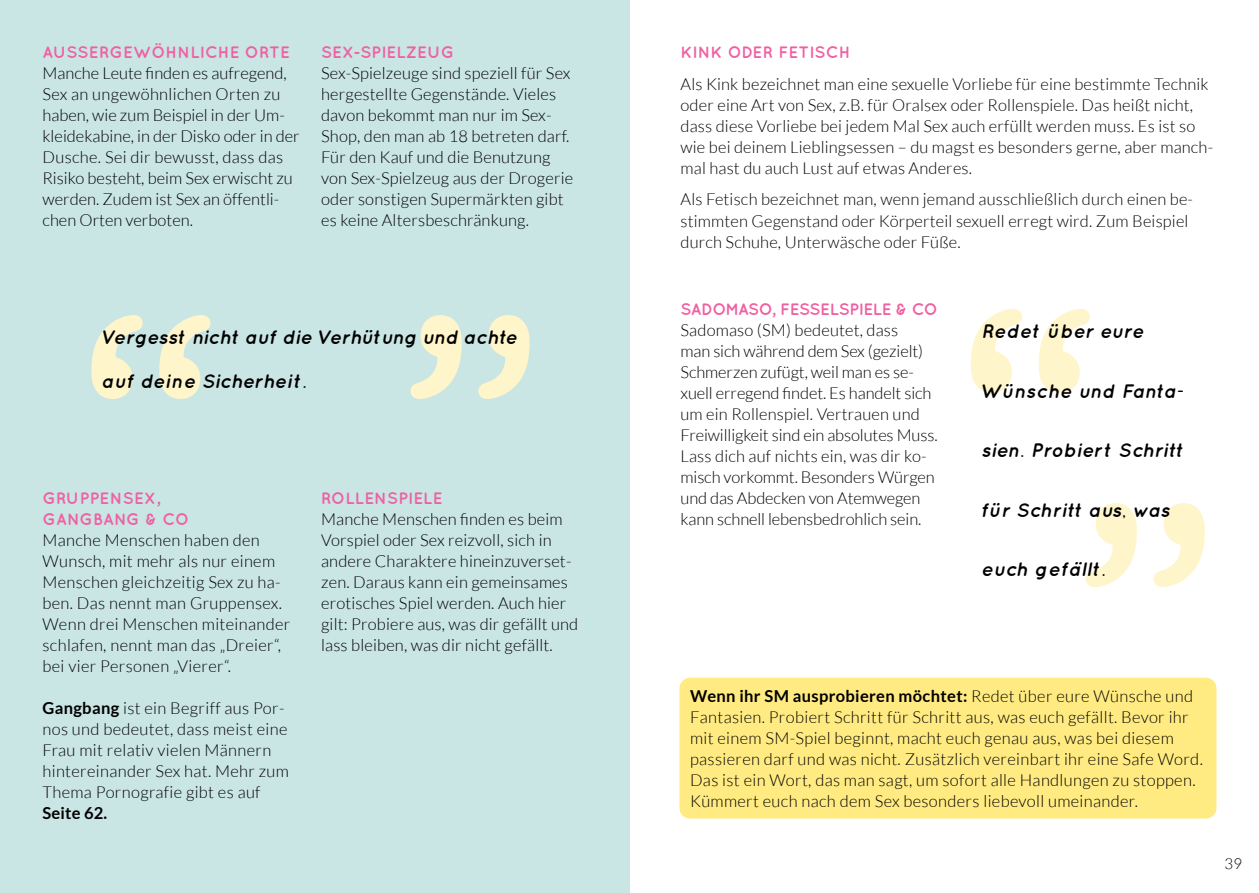
<style>
.page{position:relative;width:1259px;height:893px;background:#fff}
.page>*{position:absolute;margin:0;border:0;box-sizing:border-box;transform-origin:0 0}
.t1{font:italic 700 19.5px "Quicksand";color:#000}
.t2{font:italic 700 19.5px "Quicksand";letter-spacing:.03em;color:#000}
.t3{font:300 16.5px/21px "Lato";letter-spacing:.01em;color:#000}
.t4{font:700 16.5px/21px "Quicksand";letter-spacing:.01em;color:#ef60a3}
.t5{font:700 16.5px "Quicksand";letter-spacing:-.02em;color:#ef60a3}
.t6{font:700 16.5px "Lato";letter-spacing:.01em;color:#000}
.t7{font:300 15px "Lato";color:#000}
.s1{font-weight:700}
</style>
<div class="page">
<div style="left:0;top:0;width:629px;height:893px;background:#c9e5e4"></div>
<svg style="left:91px;top:315px;width:119px;height:84px"></svg>
<svg style="left:410px;top:315px;width:119px;height:84px"></svg>
<svg style="left:971px;top:309px;width:119px;height:84px"></svg>
<svg style="left:1085px;top:503px;width:119px;height:84px"></svg>
<div style="left:679px;top:678px;width:537px;height:141px;background:#ffeb81;border-radius:11px"></div>
<p class="t4" style="left:43px;top:42px;width:249px">AUSSERGEWÖHNLICHE ORTE</p>
<p class="t3" style="left:43px;top:63px;width:259px">Manche Leute finden es aufregend,<br>Sex an ungewöhnlichen Orten zu haben, wie zum Beispiel in der Um&shy;kleidekabine, in der Disko oder in der<br>Dusche. Sei dir bewusst, dass das<br>Risiko besteht, beim Sex erwischt zu werden. Zudem ist Sex an öffentli&shy;chen Orten verboten.</p>
<p class="t4" style="left:321px;top:41px;width:134px">SEX-SPIELZEUG</p>
<p class="t3" style="left:321px;top:63px;width:254px">Sex-Spielzeuge sind speziell für Sex hergestellte Gegenstände. Vieles davon bekommt man nur im Sex-Shop, den man ab 18 betreten darf.<br>Für den Kauf und die Benutzung von Sex-Spielzeug aus der Drogerie oder sonstigen Supermärkten gibt es keine Altersbeschränkung.</p>
<p class="t1" style="left:102px;top:326px;width:417px">Vergesst nicht auf die Verhütung und achte</p>
<p class="t1" style="left:102px;top:370px;width:206px">auf deine Sicherheit.</p>
<p class="t4" style="left:43px;top:487px;width:148px">GRUPPENSEX,<br>GANGBANG &amp; CO</p>
<p class="t3" style="left:43px;top:529px;width:249px">Manche Menschen haben den<br>Wunsch, mit mehr als nur einem<br>Menschen gleichzeitig Sex zu ha&shy;ben. Das nennt man Gruppensex.<br>Wenn drei Menschen miteinander schlafen, nennt man das „Dreier“, bei vier Personen „Vierer“.</p>
<p class="t3" style="left:43px;top:697px;width:248px"><span class="s1">Gangbang</span> ist ein Begriff aus Por&shy;nos und bedeutet, dass meist eine<br>Frau mit relativ vielen Männern hintereinander Sex hat. Mehr zum<br>Thema Pornografie gibt es auf</p>
<p class="t6" style="left:43px;top:803px;width:66px">Seite 62.</p>
<p class="t4" style="left:321px;top:487px;width:123px">ROLLENSPIELE</p>
<p class="t3" style="left:321px;top:508px;width:259px">Manche Menschen finden es beim Vorspiel oder Sex reizvoll, sich in andere Charaktere hineinzuverset&shy;zen. Daraus kann ein gemeinsames erotisches Spiel werden. Auch hier gilt: Probiere aus, was dir gefällt und lass bleiben, was dir nicht gefällt.</p>
<p class="t4" style="left:680px;top:41px;width:171px">KINK ODER FETISCH</p>
<p class="t3" style="left:680px;top:73px;width:534px">Als Kink bezeichnet man eine sexuelle Vorliebe für eine bestimmte Technik oder eine Art von Sex, z.B. für Oralsex oder Rollenspiele. Das heißt nicht, dass diese Vorliebe bei jedem Mal Sex auch erfüllt werden muss. Es ist so wie bei deinem Lieblingsessen – du magst es besonders gerne, aber manch&shy;mal hast du auch Lust auf etwas Anderes.</p>
<p class="t3" style="left:680px;top:189px;width:514px">Als Fetisch bezeichnet man, wenn jemand ausschließlich durch einen be&shy;stimmten Gegenstand oder Körperteil sexuell erregt wird. Zum Beispiel durch Schuhe, Unterwäsche oder Füße.</p>
<p class="t5" style="left:680px;top:299px;width:259px">SADOMASO, FESSELSPIELE &amp; CO</p>
<p class="t3" style="left:680px;top:319px;width:259px">Sadomaso (SM) bedeutet, dass<br>man sich während dem Sex (gezielt)<br>Schmerzen zufügt, weil man es se&shy;xuell erregend findet. Es handelt sich um ein Rollenspiel. Vertrauen und Freiwilligkeit sind ein absolutes Muss.<br>Lass dich auf nichts ein, was dir ko&shy;misch vorkommt. Besonders Würgen und das Abdecken von Atemwegen kann schnell lebensbedrohlich sein.</p>
<p class="t2" style="left:981px;top:320px;width:164px">Redet über eure</p>
<p class="t1" style="left:981px;top:379px;width:205px">Wünsche und Fanta-</p>
<p class="t1" style="left:981px;top:439px;width:204px">sien. Probiert Schritt</p>
<p class="t1" style="left:981px;top:498px;width:190px">für Schritt aus, was</p>
<p class="t2" style="left:981px;top:558px;width:126px">euch gefällt.</p>
<p class="t3" style="left:690px;top:685px;width:514px"><span class="s1">Wenn ihr SM ausprobieren möchtet:</span> Redet über eure Wünsche und Fantasien. Probiert Schritt für Schritt aus, was euch gefällt. Bevor ihr mit einem SM-Spiel beginnt, macht euch genau aus, was bei diesem passieren darf und was nicht. Zusätzlich vereinbart ihr eine Safe Word.<br>Das ist ein Wort, das man sagt, um sofort alle Handlungen zu stoppen.<br>Kümmert euch nach dem Sex besonders liebevoll umeinander.</p>
<p class="t7" style="left:1224px;top:856px;width:19px">39</p>
</div>
